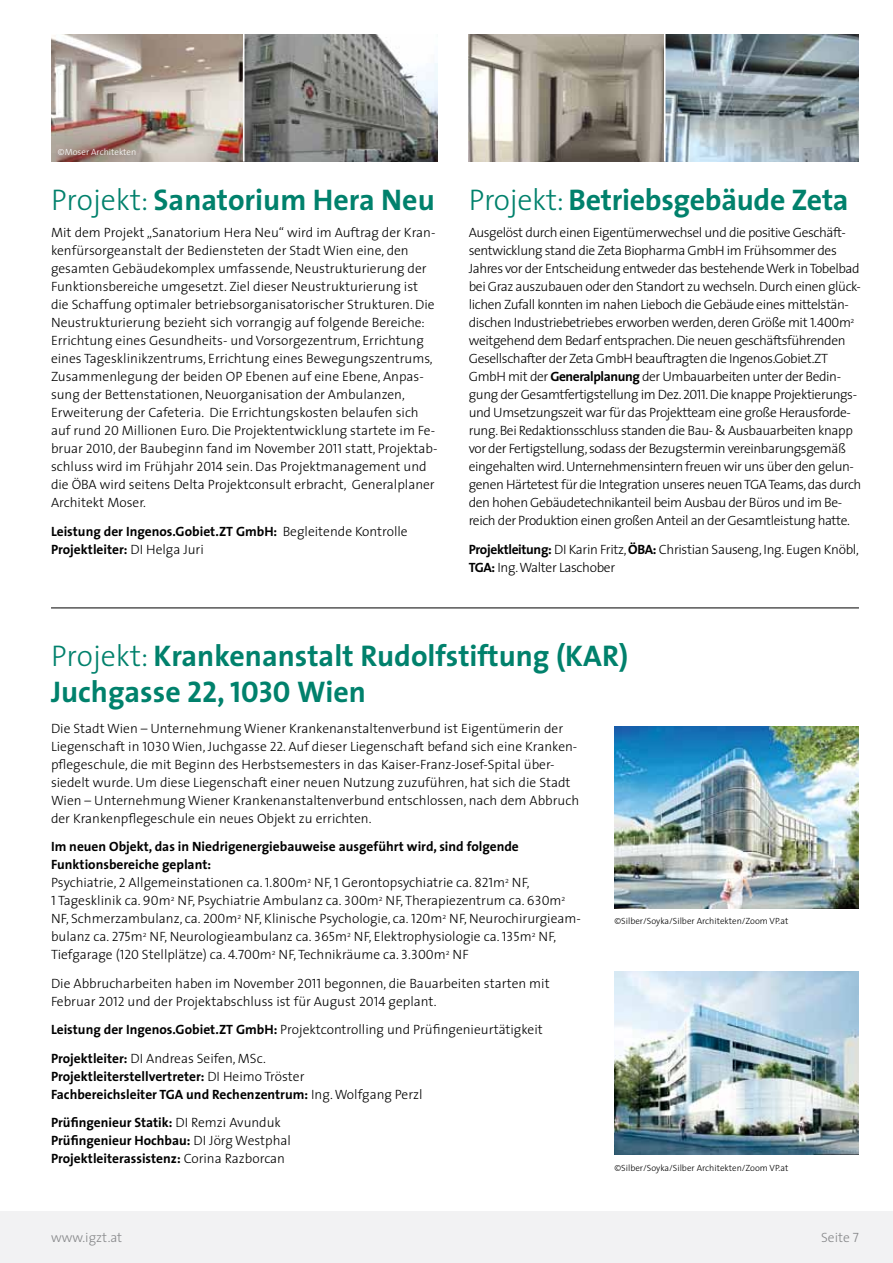
<style>
.page{position:relative;width:893px;height:1263px;background:#fff}
.page>*{position:absolute;margin:0;border:0;box-sizing:border-box;transform-origin:0 0}
.t1{font:700 30px/36px "The Sans";color:#00816c}
.t2{font:300 13.5px/18px "The Sans";color:#000}
.t3{font:300 13.5px/18px "The Sans";letter-spacing:-.03em;color:#000}
.t4{font:700 13.5px/18px "The Sans";color:#000}
.t5{font:300 13.5px/18px "The Sans";letter-spacing:-.025em;color:#000}
.t6{font:300 13.5px "The Sans";color:#87888a}
.t7{font:300 9px "The Sans";color:#000}
.t8{font:300 9px "The Sans";color:#fff}
.s1{font-weight:300}
.s2{font-family:"The Sans Light Caps";font-weight:400}
.s3{font-weight:700}
.s4{font-family:"The Sans Bold Caps";font-weight:400}
</style>
<div class="page">
<img style="left:469px;top:34px;width:195px;height:128px">
<svg style="left:665px;top:34px;width:194px;height:128px;background:#8c9aa0"></svg>
<img style="left:51px;top:34px;width:192px;height:128px">
<svg style="left:245px;top:34px;width:193px;height:128px;background:#868785"></svg>
<div style="left:0;top:1212px;width:893px;height:51px;background:#f2f2f3"></div>
<hr style="left:51px;top:608px;width:808px;height:1px;background:#000">
<img style="left:614px;top:726px;width:245px;height:183px">
<img style="left:614px;top:972px;width:245px;height:182px">
<p class="t8" style="left:58px;top:145px;width:80px">©Moser Architekten</p>
<h1 class="t1" style="left:51px;top:181px;width:385px"><span class="s1">Projekt:</span> Sanatorium Hera Neu</h1>
<p class="t2" style="left:51px;top:223px;width:388px">Mit dem Projekt „Sanatorium Hera Neu“ wird im Auftrag der Kran&shy;kenfürsorgeanstalt der Bediensteten der Stadt Wien eine, den gesamten Gebäudekomplex umfassende, Neustrukturierung der Funktionsbereiche umgesetzt. Ziel dieser Neustrukturierung ist die Schaffung optimaler betriebsorganisatorischer Strukturen. Die Neustrukturierung bezieht sich vorrangig auf folgende Bereiche:<br>Errichtung eines Gesundheits- und Vorsorgezentrum, Errichtung eines Tagesklinikzentrums, Errichtung eines Bewegungszentrums, Zusammenlegung der beiden OP Ebenen auf eine Ebene, Anpas&shy;sung der Bettenstationen, Neuorganisation der Ambulanzen, Erweiterung der Cafeteria. Die Errichtungskosten belaufen sich auf rund <span class="s2">20</span> Millionen Euro. Die Projektentwicklung startete im Fe&shy;bruar <span class="s2">2010</span>, der Baubeginn fand im November <span class="s2">2011</span> statt, Projektab&shy;schluss wird im Frühjahr <span class="s2">2014</span> sein. Das Projektmanagement und die ÖBA wird seitens Delta Projektconsult erbracht, Generalplaner Architekt Moser.</p>
<p class="t4" style="left:51px;top:522px;width:358px">Leistung der Ingenos.Gobiet.ZT GmbH: <span class="s1">Begleitende Kontrolle<br></span>Projektleiter: <span class="s1">DI Helga Juri</span></p>
<h1 class="t1" style="left:469px;top:181px;width:381px"><span class="s1">Projekt:</span> Betriebsgebäude Zeta</h1>
<p class="t3" style="left:469px;top:223px;width:394px">Ausgelöst durch einen Eigentümerwechsel und die positive Geschäft&shy;sentwicklung stand die Zeta Biopharma GmbH im Frühsommer des Jahres vor der Entscheidung entweder das bestehende Werk in Tobelbad bei Graz auszubauen oder den Standort zu wechseln. Durch einen glück&shy;lichen Zufall konnten im nahen Lieboch die Gebäude eines mittelstän&shy;dischen Industriebetriebes erworben werden, deren Größe mit <span class="s2">1.400</span>m<sup>2 </sup>weitgehend dem Bedarf entsprachen. Die neuen geschäftsführenden Gesellschafter der Zeta GmbH beauftragten die Ingenos.Gobiet.ZT GmbH mit der <span class="s3">Generalplanung</span> der Umbauarbeiten unter der Bedin&shy;gung der Gesamtfertigstellung im Dez. <span class="s2">2011</span>. Die knappe Projektierungs&shy;und Umsetzungszeit war für das Projektteam eine große Herausforde&shy;rung. Bei Redaktionsschluss standen die Bau- &amp; Ausbauarbeiten knapp vor der Fertigstellung, sodass der Bezugstermin vereinbarungsgemäß eingehalten wird. Unternehmensintern freuen wir uns über den gelun&shy;genen Härtetest für die Integration unseres neuen TGA Teams, das durch den hohen Gebäudetechnikanteil beim Ausbau der Büros und im Be&shy;reich der Produktion einen großen Anteil an der Gesamtleistung hatte.</p>
<p class="t5" style="left:469px;top:540px;width:391px"><span class="s3">Projektleitung:</span> DI Karin Fritz, <span class="s3">ÖBA:</span> Christian Sauseng, Ing. Eugen Knöbl,<br><span class="s3">TGA:</span> Ing. Walter Laschober</p>
<h1 class="t1" style="left:51px;top:637px;width:579px"><span class="s1">Projekt:</span> Krankenanstalt Rudolfstiftung (KAR)<br>Juchgasse <span class="s4">22, 1030</span> Wien</h1>
<p class="t2" style="left:51px;top:719px;width:530px">Die Stadt Wien – Unternehmung Wiener Krankenanstaltenverbund ist Eigentümerin der Liegenschaft in <span class="s2">1030</span> Wien, Juchgasse <span class="s2">22</span>. Auf dieser Liegenschaft befand sich eine Kranken&shy;pflegeschule, die mit Beginn des Herbstsemesters in das Kaiser-Franz-Josef-Spital über&shy;siedelt wurde. Um diese Liegenschaft einer neuen Nutzung zuzuführen, hat sich die Stadt Wien – Unternehmung Wiener Krankenanstaltenverbund entschlossen, nach dem Abbruch der Krankenpflegeschule ein neues Objekt zu errichten.</p>
<p class="t2" style="left:51px;top:837px;width:531px"><span class="s3">Im neuen Objekt, das in Niedrigenergiebauweise ausgeführt wird, sind folgende Funktionsbereiche geplant:<br></span>Psychiatrie, <span class="s2">2</span> Allgemeinstationen ca. <span class="s2">1.800</span>m<sup>2</sup> NF, <span class="s2">1</span> Gerontopsychiatrie ca. <span class="s2">821</span>m<sup>2</sup> NF,<br><span class="s2">1</span> Tagesklinik ca. <span class="s2">90</span>m<sup>2</sup> NF, Psychiatrie Ambulanz ca. <span class="s2">300</span>m<sup>2</sup> NF, Therapiezentrum ca. <span class="s2">630</span>m<sup>2<br></sup>NF, Schmerzambulanz, ca. <span class="s2">200</span>m<sup>2</sup> NF, Klinische Psychologie, ca. <span class="s2">120</span>m<sup>2</sup> NF, Neurochirurgieam&shy;bulanz ca. <span class="s2">275</span>m<sup>2</sup> NF, Neurologieambulanz ca. <span class="s2">365</span>m<sup>2</sup> NF, Elektrophysiologie ca. <span class="s2">135</span>m<sup>2</sup> NF, Tiefgarage (<span class="s2">120</span> Stellplätze) ca. <span class="s2">4.700</span>m<sup>2</sup> NF, Technikräume ca. <span class="s2">3.300</span>m<sup>2</sup> NF</p>
<p class="t2" style="left:51px;top:974px;width:500px">Die Abbrucharbeiten haben im November <span class="s2">2011</span> begonnen, die Bauarbeiten starten mit<br>Februar <span class="s2">2012</span> und der Projektabschluss ist für August <span class="s2">2014</span> geplant.</p>
<p class="t2" style="left:51px;top:1015px;width:493px;line-height:28.5px"><span class="s3">Leistung der Ingenos.Gobiet.ZT GmbH:</span> Projektcontrolling und Prüfingenieurtätigkeit<br><span class="s3">Projektleiter:</span> DI Andreas Seifen, MSc.</p>
<p class="t4" style="left:51px;top:1067px;width:373px">Projektleiterstellvertreter: <span class="s1">DI Heimo Tröster<br></span>Fachbereichsleiter TGA und Rechenzentrum: <span class="s1">Ing. Wolfgang Perzl</span></p>
<p class="t4" style="left:51px;top:1113px;width:242px">Prüfingenieur Statik: <span class="s1">DI Remzi Avunduk<br></span>Prüfingenieur Hochbau: <span class="s1">DI Jörg Westphal<br></span>Projektleiterassistenz: <span class="s1">Corina Razborcan</span></p>
<p class="t7" style="left:614px;top:913px;width:175px">©Silber/Soyka/Silber Architekten/Zoom VP.at</p>
<p class="t7" style="left:614px;top:1160px;width:175px">©Silber/Soyka/Silber Architekten/Zoom VP.at</p>
<p class="t6" style="left:51px;top:1227px;width:73px">www.igzt.at</p>
<p class="t6" style="left:821px;top:1227px;width:39px">Seite <span class="s2">7</span></p>
</div>
